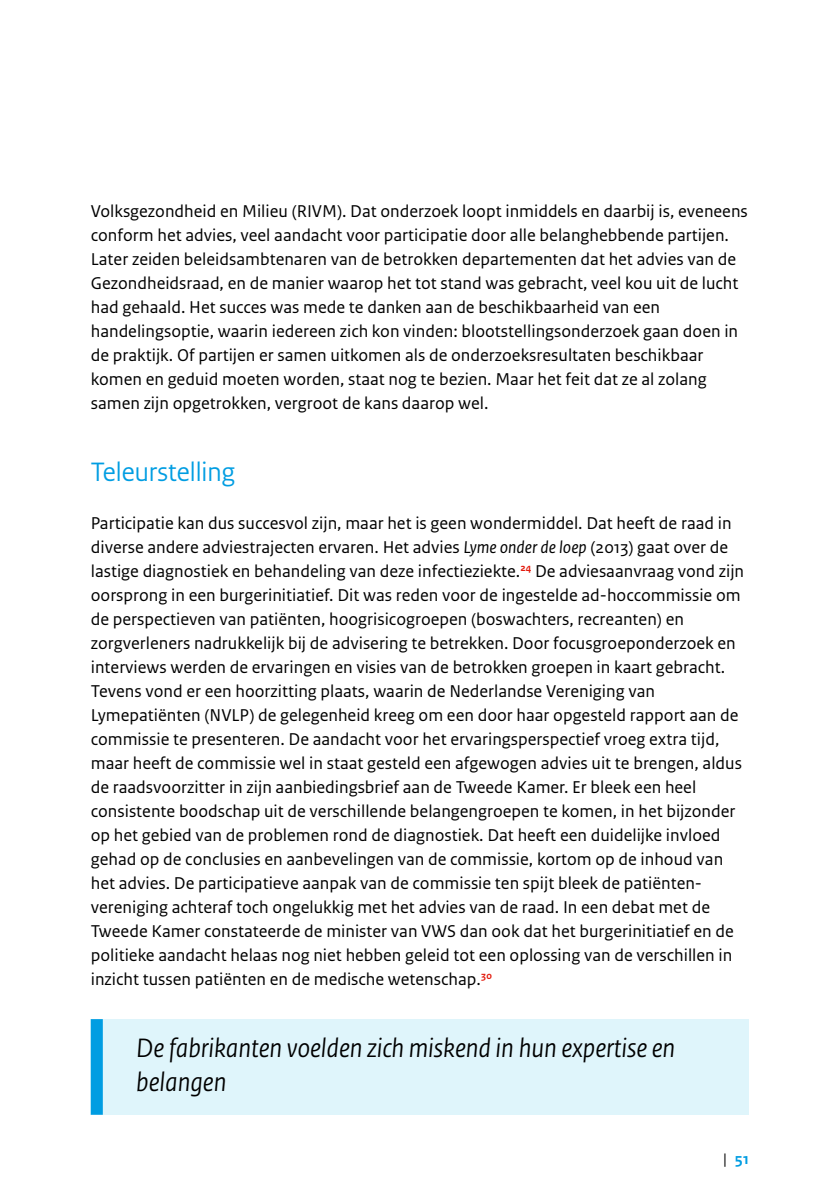
<style>
.page{position:relative;width:840px;height:1191px;background:#fff}
.page>*{position:absolute;margin:0;border:0;box-sizing:border-box;transform-origin:0 0}
._08_RO_Quote_2{font:italic 28px/33.6px "Rijksoverheid Sans Heading";color:#000}
._04_RO_Paragraafkop{font:28px "Rijksoverheid Sans Heading";color:#009de2}
._10_RO_Broodtekst_Sa{font:18px/24px "Rijksoverheid Sans Text";color:#000}
.t1{font:700 16px "Rijksoverheid Sans Text";color:#009de2}
.s1{font-style:italic}
.s2{font-weight:400;color:#000}
</style>
<div class="page">
<div style="left:91px;top:1019px;width:657px;height:95px;background:#dff5fb"></div>
<div style="left:91px;top:1019px;width:12px;height:95px;background:#009de2"></div>
<p class="_10_RO_Broodtekst_Sa" style="left:91px;top:199px;width:658px">Volksgezondheid en Milieu (RIVM). Dat onderzoek loopt inmiddels en daarbij is, eveneens conform het advies, veel aandacht voor participatie door alle belanghebbende partijen.</p>
<p class="_10_RO_Broodtekst_Sa" style="left:91px;top:247px;width:648px">Later zeiden beleidsambtenaren van de betrokken departementen dat het advies van de Gezondheidsraad, en de manier waarop het tot stand was gebracht, veel kou uit de lucht had gehaald. Het succes was mede te danken aan de beschikbaarheid van een handelingsoptie, waarin iedereen zich kon vinden: blootstellingsonderzoek gaan doen in de praktijk. Of partijen er samen uitkomen als de onderzoeksresultaten beschikbaar komen en geduid moeten worden, staat nog te bezien. Maar het feit dat ze al zolang samen zijn opgetrokken, vergroot de kans daarop wel.</p>
<p class="_04_RO_Paragraafkop" style="left:91px;top:455px;width:145px">Teleurstelling</p>
<p class="_10_RO_Broodtekst_Sa" style="left:91px;top:511px;width:654px">Participatie kan dus succesvol zijn, maar het is geen wondermiddel. Dat heeft de raad in diverse andere adviestrajecten ervaren. Het advies <span class="s1">Lyme onder de loep</span> (2013) gaat over de lastige diagnostiek en behandeling van deze infectieziekte.<sup>24</sup> De adviesaanvraag vond zijn oorsprong in een burgerinitiatief. Dit was reden voor de ingestelde ad-hoccommissie om de perspectieven van patiënten, hoogrisicogroepen (boswachters, recreanten) en zorgverleners nadrukkelijk bij de advisering te betrekken. Door focusgroeponderzoek en interviews werden de ervaringen en visies van de betrokken groepen in kaart gebracht.<br>Tevens vond er een hoorzitting plaats, waarin de Nederlandse Vereniging van Lymepatiënten (NVLP) de gelegenheid kreeg om een door haar opgesteld rapport aan de commissie te presenteren. De aandacht voor het ervaringsperspectief vroeg extra tijd, maar heeft de commissie wel in staat gesteld een afgewogen advies uit te brengen, aldus de raadsvoorzitter in zijn aanbiedingsbrief aan de Tweede Kamer. Er bleek een heel consistente boodschap uit de verschillende belangengroepen te komen, in het bijzonder op het gebied van de problemen rond de diagnostiek. Dat heeft een duidelijke invloed gehad op de conclusies en aanbevelingen van de commissie, kortom op de inhoud van het advies. De participatieve aanpak van de commissie ten spijt bleek de patiënten&shy;vereniging achteraf toch ongelukkig met het advies van de raad. In een debat met de Tweede Kamer constateerde de minister van VWS dan ook dat het burgerinitiatief en de politieke aandacht helaas nog niet hebben geleid tot een oplossing van de verschillen in inzicht tussen patiënten en de medische wetenschap.<sup>30</sup></p>
<p class="_08_RO_Quote_2" style="left:136px;top:1031px;width:540px">De fabrikanten voelden zich miskend in hun expertise en belangen</p>
<p class="t1" style="left:722px;top:1150px;width:28px"><span class="s2">|</span> 51</p>
</div>
